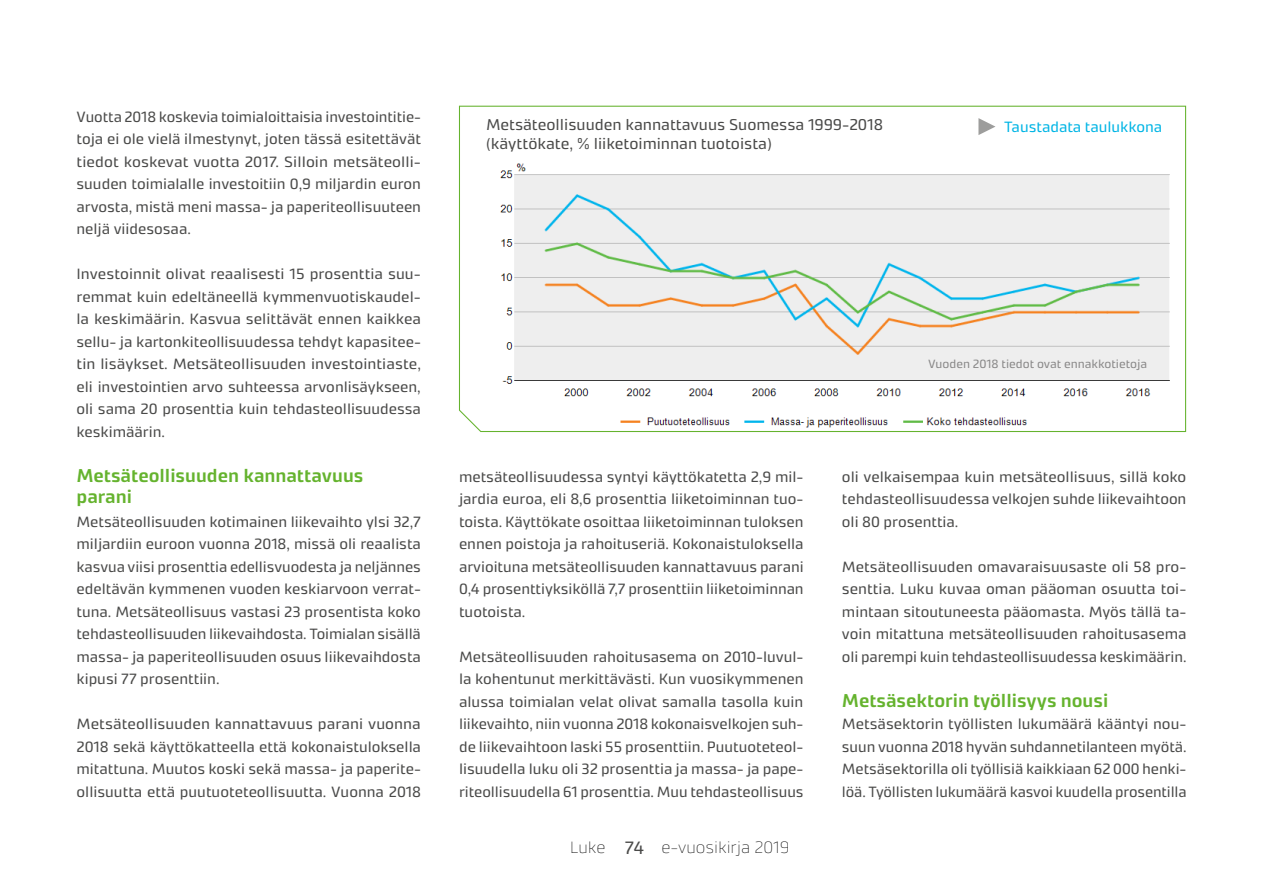
<style>
.page{position:relative;width:1263px;height:893px;background:#fff}
.page>*{position:absolute;margin:0;border:0;box-sizing:border-box;transform-origin:0 0}
.t1{font:600 18.75px/21px "Accura";color:#65b32e}
.t2{font:100 16.5px "Accura";color:#000}
.t3{font:15.75px "Accura";color:#4a4a49}
.t4{font:15px/22.5px "Accura";color:#4a4a49;text-align:justify}
.t5{font:15px "Accura";color:#00b5e5}
.t6{font:12px "Accura";color:#898888}
.s1{font-weight:400;font-size:18px;color:#4a4a49}
</style>
<div class="page">
<svg style="left:459px;top:105px;width:728px;height:327px"></svg>
<svg style="left:978px;top:118px;width:17px;height:17px"></svg>
<p class="t4" style="left:77px;top:105px;width:346px">Vuotta 2018 koskevia toimialoittaisia investointitie&shy;toja ei ole vielä ilmestynyt, joten tässä esitettävät tiedot koskevat vuotta 2017. Silloin metsäteolli&shy;suuden toimialalle investoitiin 0,9 miljardin euron arvosta, mistä meni massa- ja paperiteollisuuteen neljä viidesosaa.</p>
<p class="t4" style="left:77px;top:262px;width:346px">Investoinnit olivat reaalisesti 15 prosenttia suu&shy;remmat kuin edeltäneellä kymmenvuotiskaudel&shy;la keskimäärin. Kasvua selittävät ennen kaikkea sellu- ja kartonkiteollisuudessa tehdyt kapasitee&shy;tin lisäykset. Metsäteollisuuden investointiaste, eli investointien arvo suhteessa arvonlisäykseen, oli sama 20 prosenttia kuin tehdasteollisuudessa keskimäärin.</p>
<p class="t1" style="left:77px;top:464px;width:288px">Metsäteollisuuden kannattavuus parani</p>
<p class="t4" style="left:77px;top:510px;width:346px">Metsäteollisuuden kotimainen liikevaihto ylsi 32,7 miljardiin euroon vuonna 2018, missä oli reaalista kasvua viisi prosenttia edellisvuodesta ja neljännes edeltävän kymmenen vuoden keskiarvoon verrat&shy;tuna. Metsäteollisuus vastasi 23 prosentista koko tehdasteollisuuden liikevaihdosta. Toimialan sisällä massa- ja paperiteollisuuden osuus liikevaihdosta kipusi 77 prosenttiin.</p>
<p class="t4" style="left:77px;top:712px;width:346px">Metsäteollisuuden kannattavuus parani vuonna 2018 sekä käyttökatteella että kokonaistuloksella mitattuna. Muutos koski sekä massa- ja paperite&shy;ollisuutta että puutuoteteollisuutta. Vuonna 2018</p>
<p class="t3" style="left:486px;top:115px;width:399px">Metsäteollisuuden kannattavuus Suomessa 1999-2018</p>
<p class="t5" style="left:1004px;top:117px;width:160px">Taustadata taulukkona</p>
<p class="t3" style="left:486px;top:134px;width:287px">(käyttökate, % liiketoiminnan tuotoista)</p>
<p class="t6" style="left:928px;top:357px;width:220px">Vuoden 2018 tiedot ovat ennakkotietoja</p>
<p class="t4" style="left:459px;top:465px;width:346px">metsäteollisuudessa syntyi käyttökatetta 2,9 mil&shy;jardia euroa, eli 8,6 prosenttia liiketoiminnan tuo&shy;toista. Käyttökate osoittaa liiketoiminnan tuloksen ennen poistoja ja rahoituseriä. Kokonaistuloksella arvioituna metsäteollisuuden kannattavuus parani 0,4 prosenttiyksiköllä 7,7 prosenttiin liiketoiminnan tuotoista.</p>
<p class="t4" style="left:459px;top:645px;width:346px">Metsäteollisuuden rahoitusasema on 2010-luvul&shy;la kohentunut merkittävästi. Kun vuosikymmenen alussa toimialan velat olivat samalla tasolla kuin liikevaihto, niin vuonna 2018 kokonaisvelkojen suh&shy;de liikevaihtoon laski 55 prosenttiin. Puutuoteteol&shy;lisuudella luku oli 32 prosenttia ja massa- ja pape&shy;riteollisuudella 61 prosenttia. Muu tehdasteollisuus</p>
<p class="t2" style="left:570px;top:838px;width:221px">Luke <span class="s1">74</span> e-vuosikirja 2019</p>
<p class="t4" style="left:842px;top:465px;width:346px">oli velkaisempaa kuin metsäteollisuus, sillä koko tehdasteollisuudessa velkojen suhde liikevaihtoon oli 80 prosenttia.</p>
<p class="t4" style="left:842px;top:555px;width:346px">Metsäteollisuuden omavaraisuusaste oli 58 pro&shy;senttia. Luku kuvaa oman pääoman osuutta toi&shy;mintaan sitoutuneesta pääomasta. Myös tällä ta&shy;voin mitattuna metsäteollisuuden rahoitusasema oli parempi kuin tehdasteollisuudessa keskimäärin.</p>
<p class="t1" style="left:842px;top:689px;width:268px">Metsäsektorin työllisyys nousi</p>
<p class="t4" style="left:842px;top:712px;width:346px">Metsäsektorin työllisten lukumäärä kääntyi nou&shy;suun vuonna 2018 hyvän suhdannetilanteen myötä.<br>Metsäsektorilla oli työllisiä kaikkiaan 62 000 henki&shy;löä. Työllisten lukumäärä kasvoi kuudella prosentilla</p>
</div>
